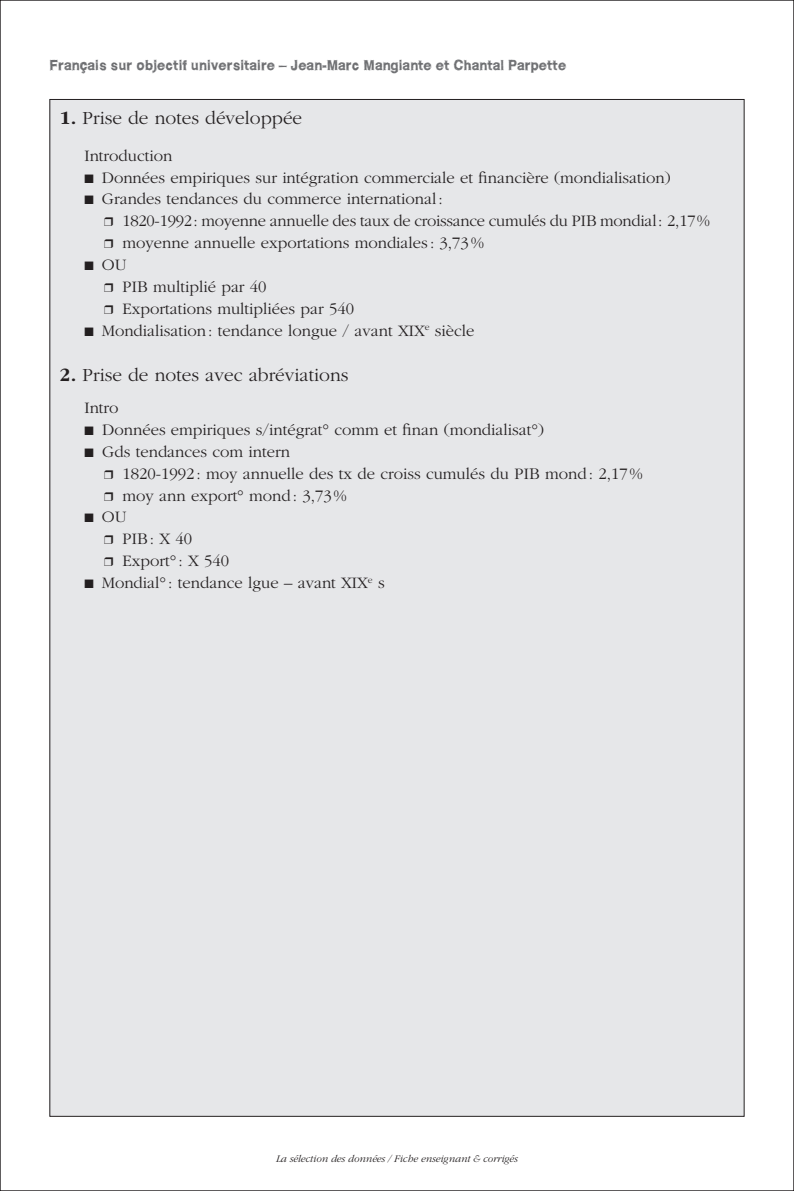
<style>
.page{position:relative;width:794px;height:1191px;background:#fff}
.page>*{position:absolute;margin:0;border:0;box-sizing:border-box;transform-origin:0 0}
.t1{font:300 19.25px "Garamond";color:#231f20}
.t2{font:300 16.62px/21.9px "Garamond";color:#231f20}
.t3{font:700 14px "WCROUGHTRAD Bta";color:#6c6d70}
.t4{font:italic 300 10.5px "Garamond";color:#231f20}
.s1{font-family:"Garamond IT Cby BT";font-weight:700}
</style>
<div class="page">
<div style="left:50px;top:99px;width:694px;height:1017px;background:#e6e7e9"></div>
<p class="t3" style="left:50px;top:57px;width:518px">Français sur objectif universitaire – Jean-Marc Mangiante et Chantal Parpette</p>
<p class="t1" style="left:60px;top:108px;width:244px"><span class="s1">1.</span> Prise de notes développée</p>
<p class="t2" style="left:84px;top:145px;width:90px">Introduction</p>
<p class="t2" style="left:84px;top:167px;width:588px">■ Données empiriques sur intégration commerciale et financière (mondialisation)</p>
<p class="t2" style="left:123px;top:188px;width:588px;text-indent:-38px">■ Grandes tendances du commerce international:<br>1820-1992: moyenne annuelle des taux de croissance cumulés du PIB mondial: 2,17% moyenne annuelle exportations mondiales : 3,73%</p>
<p class="t2" style="left:123px;top:254px;width:233px;text-indent:-38px">■ OU<br>PIB multiplié par 40<br>Exportations multipliées par 540</p>
<p class="t2" style="left:84px;top:320px;width:392px">■ Mondialisation: tendance longue / avant XIX<sup>e</sup> siècle</p>
<p class="t1" style="left:60px;top:365px;width:290px"><span class="s1">2.</span> Prise de notes avec abréviations</p>
<p class="t2" style="left:84px;top:397px;width:36px">Intro</p>
<p class="t2" style="left:84px;top:419px;width:461px">■ Données empiriques s/intégrat° comm et finan (mondialisat°)</p>
<p class="t2" style="left:123px;top:441px;width:521px;text-indent:-38px">■ Gds tendances com intern<br>1820-1992 : moy annuelle des tx de croiss cumulés du PIB mond: 2,17% moy ann export° mond: 3,73%</p>
<p class="t2" style="left:123px;top:506px;width:108px;text-indent:-38px">■ OU<br>PIB: X 40<br>Export° : X 540</p>
<p class="t2" style="left:84px;top:572px;width:302px">■ Mondial° : tendance lgue – avant XIX<sup>e</sup> s</p>
<p class="t4" style="left:276px;top:1152px;width:243px">La sélection des données / Fiche enseignant &amp; corrigés</p>
</div>
